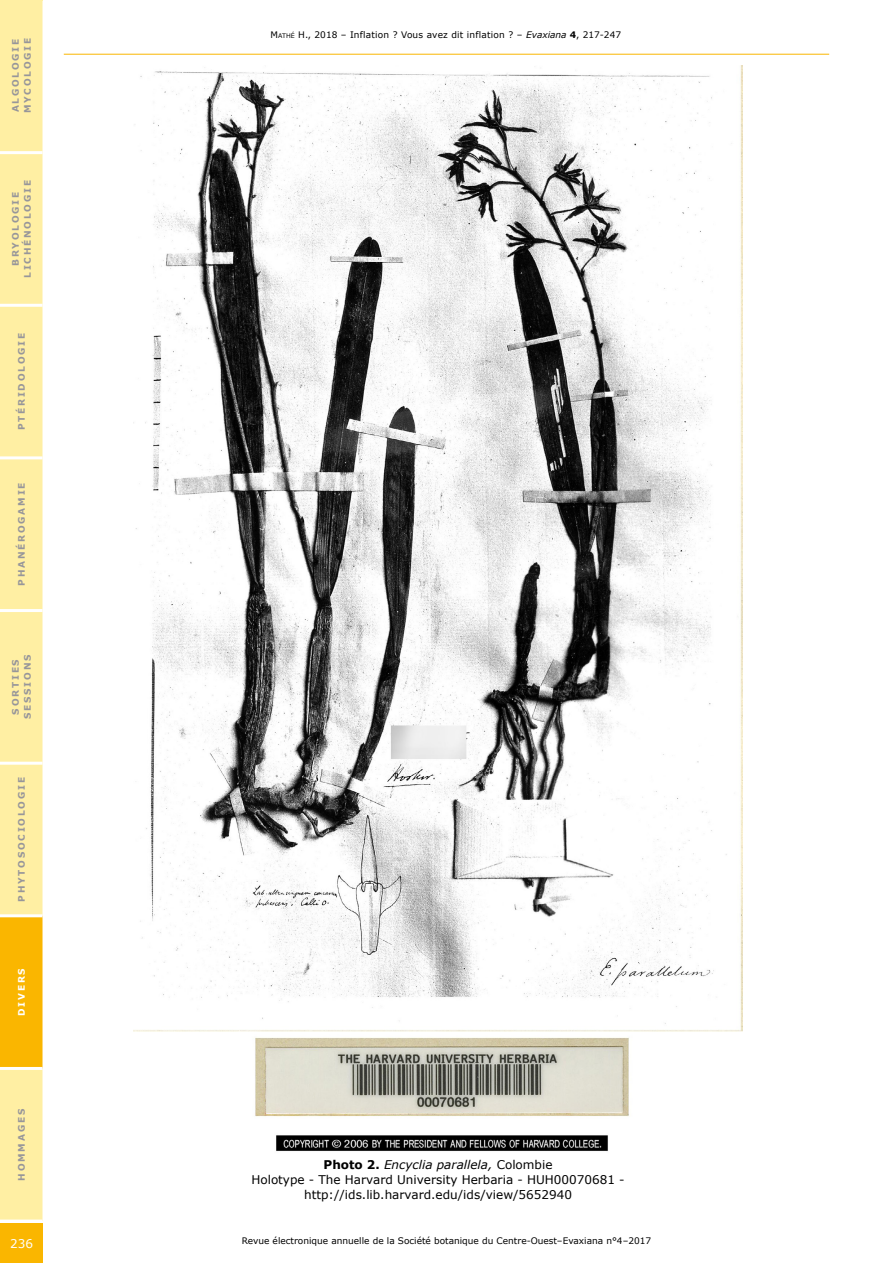
<style>
.page{position:relative;width:893px;height:1263px;background:#fff}
.page>*{position:absolute;margin:0;border:0;box-sizing:border-box;transform-origin:0 0}
.t1{font:12px/15px "Verdana";color:#000;text-align:center}
.t2{font:12px "Verdana";color:#fff}
.t3{font:700 9px/12px "Verdana";letter-spacing:.2em;color:#97969a;text-align:center}
.En-tête{font:9px "Verdana";color:#000}
.En-tête-2{font:9px "Verdana";letter-spacing:.02em;color:#000}
.t4{font:700 9px "Verdana";letter-spacing:.2em;color:#fff}
.s1{font-style:inherit}
.s2{font-size:6.3px}
.s3{font-style:italic}
.s4{font-weight:700}
</style>
<div class="page">
<div style="left:0;top:1px;width:43px;height:1218px;background:#ffefa3"></div>
<div style="left:0;top:917px;width:43px;height:150px;background:#fab600"></div>
<hr style="left:0;top:1067px;width:43px;height:3px;background:#fff">
<hr style="left:0;top:914px;width:43px;height:3px;background:#fff">
<hr style="left:0;top:762px;width:43px;height:3px;background:#fff">
<hr style="left:0;top:609px;width:43px;height:3px;background:#fff">
<hr style="left:0;top:456px;width:43px;height:3px;background:#fff">
<hr style="left:0;top:304px;width:43px;height:3px;background:#fff">
<hr style="left:0;top:151px;width:43px;height:3px;background:#fff">
<div style="left:0;top:1222px;width:43px;height:41px;background:#fab600"></div>
<hr style="left:0;top:0;width:43px;height:1px;background:#ffefa3">
<hr style="left:64px;top:54px;width:765px;height:1px;background:#fab600">
<img style="left:134px;top:65px;width:608px;height:1086px">
<p class="t3" style="left:9px;top:113px;width:77px;text-align:left;rotate:-90deg">ALGOLOGIE<br>MYCOLOGIE</p>
<p class="t3" style="left:9px;top:278px;width:99px;rotate:-90deg">BRYOLOGIE<br>LICHÉNOLOGIE</p>
<p class="t3" style="left:15px;top:430px;width:99px;rotate:-90deg">PTÉRIDOLOGIE</p>
<p class="t3" style="left:15px;top:586px;width:105px;rotate:-90deg">PHANÉROGAMIE</p>
<p class="t3" style="left:9px;top:719px;width:66px;rotate:-90deg">SORTIES<br>SESSIONS</p>
<p class="t3" style="left:15px;top:902px;width:126px;rotate:-90deg">PHYTOSOCIOLOGIE</p>
<p class="t4" style="left:15px;top:1016px;width:49px;rotate:-90deg">DIVERS</p>
<p class="t3" style="left:15px;top:1180px;width:73px;rotate:-90deg">HOMMAGES</p>
<p class="En-tête-2" style="left:270px;top:29px;width:352px"><span class="s1">M</span><span class="s2">athé</span> H., 2018 – Inflation ? Vous avez dit inflation ? – <span class="s3">Evaxiana</span> <span class="s4">4</span>, 217-247</p>
<p class="t1" style="left:251px;top:1157px;width:375px"><span class="s4">Photo 2.</span> <span class="s3">Encyclia parallela,</span> Colombie<br>Holotype - The Harvard University Herbaria - HUH00070681 - http://ids.lib.harvard.edu/ids/view/5652940</p>
<p class="t2" style="left:10px;top:1235px;width:24px">236</p>
<p class="En-tête" style="left:242px;top:1235px;width:411px">Revue électronique annuelle de la Société botanique du Centre-Ouest–Evaxiana n°4–2017</p>
</div>
